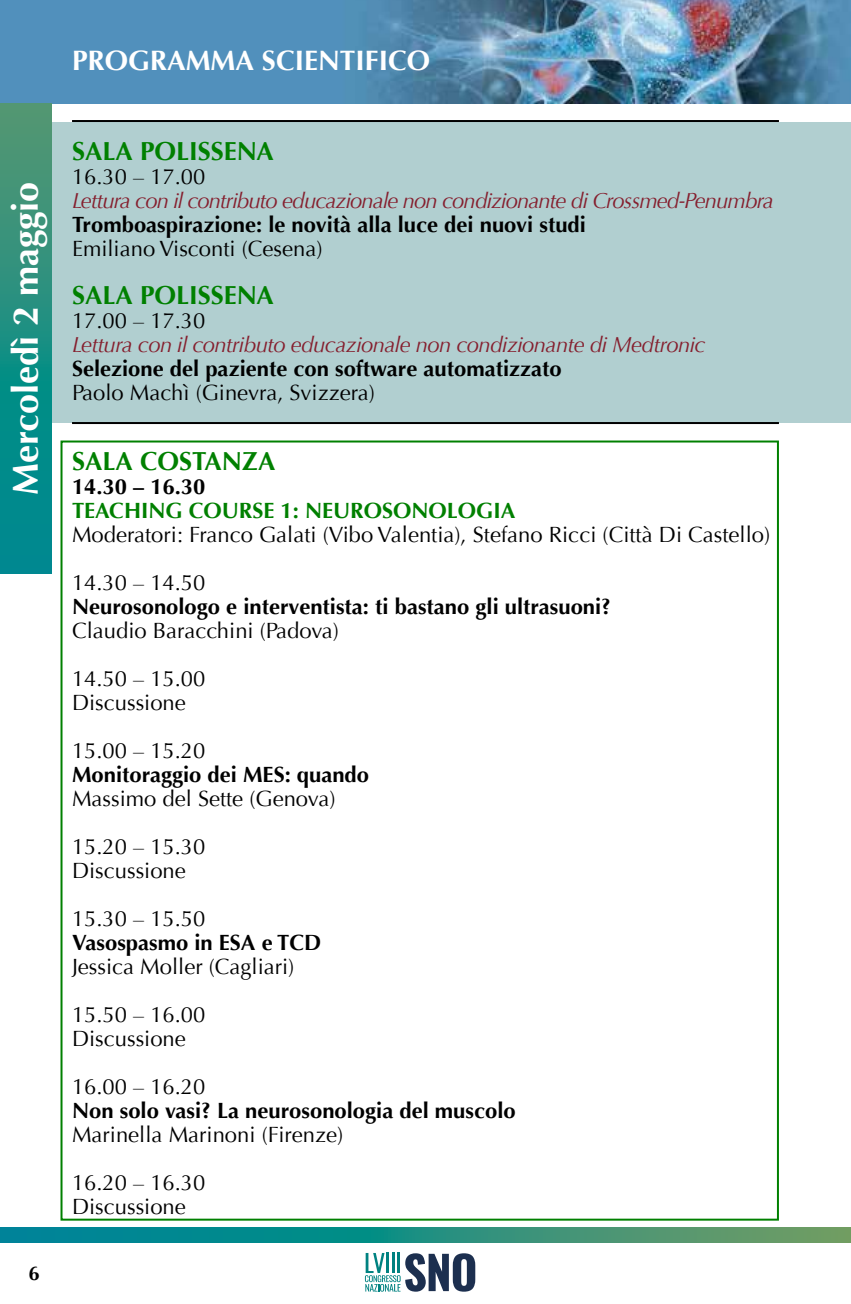
<style>
.page{position:relative;width:851px;height:1304px;background:#fff}
.page>*{position:absolute;margin:0;border:0;box-sizing:border-box;transform-origin:0 0}
.t1{font:700 36px "Optima";color:#fff}
.t2{font:700 28px "Optima";color:#fff}
.t3{font:700 26px "Optima";color:#008000}
.t4{font:22px/48px "Optima";color:#000}
.t5{font:700 22px "Optima";color:#000}
.t6{font:italic 22px "Optima";letter-spacing:-.04em;color:#851f2e}
.t7{font:700 22px "Optima";color:#008000}
.t8{font:700 20px "Optima";color:#000}
</style>
<div class="page">
<svg style="left:0;top:1228px;width:850px;height:15px"></svg>
<svg style="left:850px;top:1228px;width:1px;height:15px"></svg>
<svg style="left:365px;top:1253px;width:110px;height:39px"></svg>
<img style="left:0;top:0;width:851px;height:104px">
<div style="left:0;top:122px;width:850px;height:300px;background:#b1cfd0"></div>
<hr style="left:72px;top:120px;width:706px;height:2px;background:#000">
<hr style="left:72px;top:422px;width:706px;height:2px;background:#000">
<svg style="left:0;top:103px;width:51px;height:471px"></svg>
<p class="t2" style="left:72px;top:44px;width:359px">PROGRAMMA SCIENTIFICO</p>
<h1 class="t1" style="left:5px;top:495px;width:315px;rotate:-90deg">Mercoledì 2 maggio</h1>
<p class="t8" style="left:28px;top:1261px;width:13px">6</p>
<p class="t3" style="left:72px;top:136px;width:203px">SALA POLISSENA</p>
<p class="t4" style="left:72px;top:153px;width:135px">16.30 – 17.00</p>
<p class="t6" style="left:72px;top:188px;width:703px">Lettura con il contributo educazionale non condizionante di Crossmed-Penumbra</p>
<p class="t5" style="left:72px;top:212px;width:515px">Tromboaspirazione: le novità alla luce dei nuovi studi</p>
<p class="t4" style="left:72px;top:225px;width:252px">Emiliano Visconti (Cesena)</p>
<p class="t3" style="left:72px;top:280px;width:203px">SALA POLISSENA</p>
<p class="t4" style="left:72px;top:297px;width:135px">17.00 – 17.30</p>
<p class="t6" style="left:72px;top:332px;width:635px">Lettura con il contributo educazionale non condizionante di Medtronic</p>
<p class="t5" style="left:72px;top:356px;width:491px">Selezione del paziente con software automatizzato</p>
<p class="t4" style="left:72px;top:369px;width:304px">Paolo Machì (Ginevra, Svizzera)</p>
<p class="t3" style="left:72px;top:446px;width:205px">SALA COSTANZA</p>
<p class="t5" style="left:72px;top:474px;width:135px">14.30 – 16.30</p>
<p class="t7" style="left:72px;top:498px;width:445px">TEACHING COURSE 1: NEUROSONOLOGIA</p>
<p class="t4" style="left:72px;top:511px;width:699px">Moderatori: Franco Galati (Vibo Valentia), Stefano Ricci (Città Di Castello)<br>14.30 – 14.50</p>
<p class="t5" style="left:72px;top:594px;width:540px">Neurosonologo e interventista: ti bastano gli ultrasuoni?</p>
<p class="t4" style="left:72px;top:607px;width:268px">Claudio Baracchini (Padova)<br>14.50 – 15.00</p>
<p class="t4" style="left:72px;top:679px;width:135px">Discussione<br>15.00 – 15.20</p>
<p class="t5" style="left:72px;top:762px;width:298px">Monitoraggio dei MES: quando</p>
<p class="t4" style="left:72px;top:775px;width:265px">Massimo del Sette (Genova)<br>15.20 – 15.30</p>
<p class="t4" style="left:72px;top:847px;width:135px">Discussione<br>15.30 – 15.50</p>
<p class="t5" style="left:72px;top:930px;width:251px">Vasospasmo in ESA e TCD</p>
<p class="t4" style="left:72px;top:943px;width:224px">Jessica Moller (Cagliari)<br>15.50 – 16.00</p>
<p class="t4" style="left:72px;top:1015px;width:135px">Discussione<br>16.00 – 16.20</p>
<p class="t5" style="left:72px;top:1098px;width:445px">Non solo vasi? La neurosonologia del muscolo</p>
<p class="t4" style="left:72px;top:1111px;width:273px">Marinella Marinoni (Firenze)<br>16.20 – 16.30</p>
<p class="t4" style="left:72px;top:1183px;width:115px">Discussione</p>
</div>
